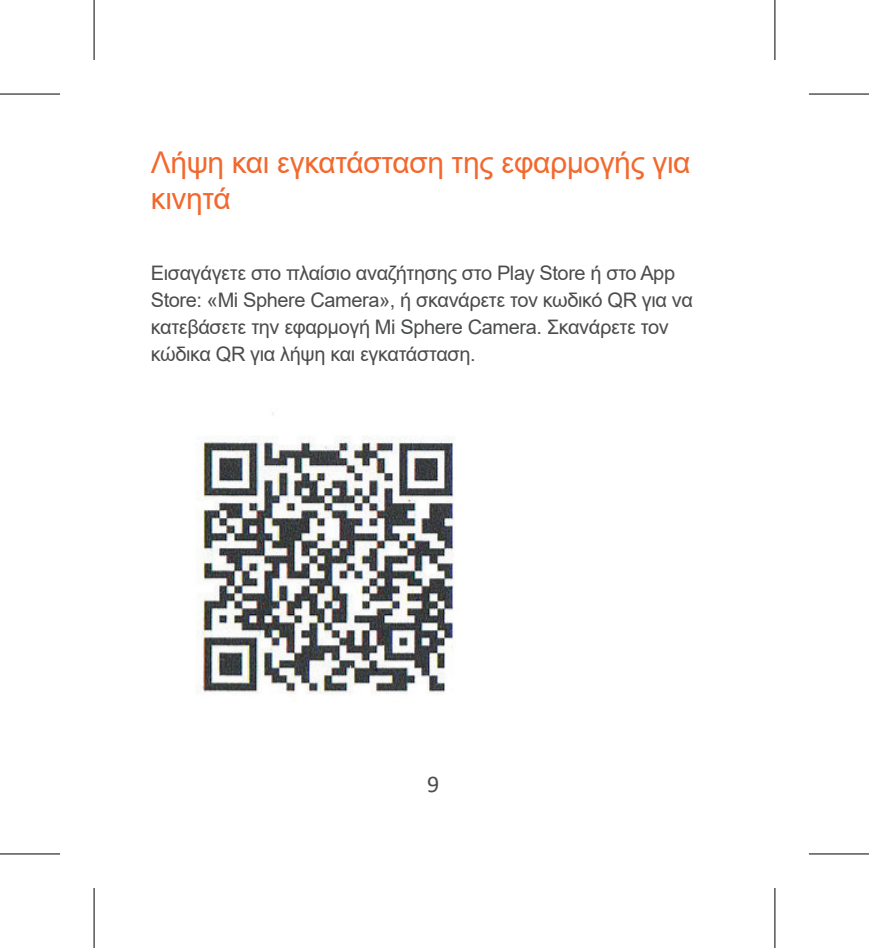
<style>
.page{position:relative;width:869px;height:948px;background:#fff}
.page>*{position:absolute;margin:0;border:0;box-sizing:border-box;transform-origin:0 0}
.t1{font:30px/36px "Arial";letter-spacing:-.015em;color:#f2682d}
.t2{font:24px "Calibri";color:#4b4c4d}
.t3{font:20px/27.2px "Arial";letter-spacing:-.02em;color:#4b4c4d}
</style>
<div class="page">
<img style="left:198px;top:412px;width:256px;height:282px">
<svg style="left:0;top:854px;width:60px;height:1px"></svg>
<svg style="left:809px;top:854px;width:59px;height:1px"></svg>
<svg style="left:775px;top:0;width:1px;height:60px"></svg>
<svg style="left:775px;top:888px;width:1px;height:60px"></svg>
<hr style="left:0;top:93px;width:60px;height:2px;background:#000">
<hr style="left:808px;top:93px;width:60px;height:2px;background:#000">
<hr style="left:0;top:853px;width:60px;height:1px;background:#000">
<hr style="left:808px;top:853px;width:60px;height:1px;background:#000">
<hr style="left:93px;top:0;width:2px;height:60px;background:#000">
<hr style="left:93px;top:888px;width:2px;height:60px;background:#000">
<hr style="left:774px;top:0;width:1px;height:60px;background:#000">
<hr style="left:774px;top:888px;width:1px;height:60px;background:#000">
<h1 class="t1" style="left:151px;top:144px;width:541px">Λήψη και εγκατάσταση της εφαρμογής για κινητά</h1>
<p class="t3" style="left:151px;top:259px;width:543px">Εισαγάγετε στο πλαίσιο αναζήτησης στο Play Store ή στο App Store: «Mi Sphere Camera», ή σκανάρετε τον κωδικό QR για να κατεβάσετε την εφαρμογή Mi Sphere Camera. Σκανάρετε τον κώδικα QR για λήψη και εγκατάσταση.</p>
<p class="t2" style="left:427px;top:767px;width:14px">9</p>
</div>
